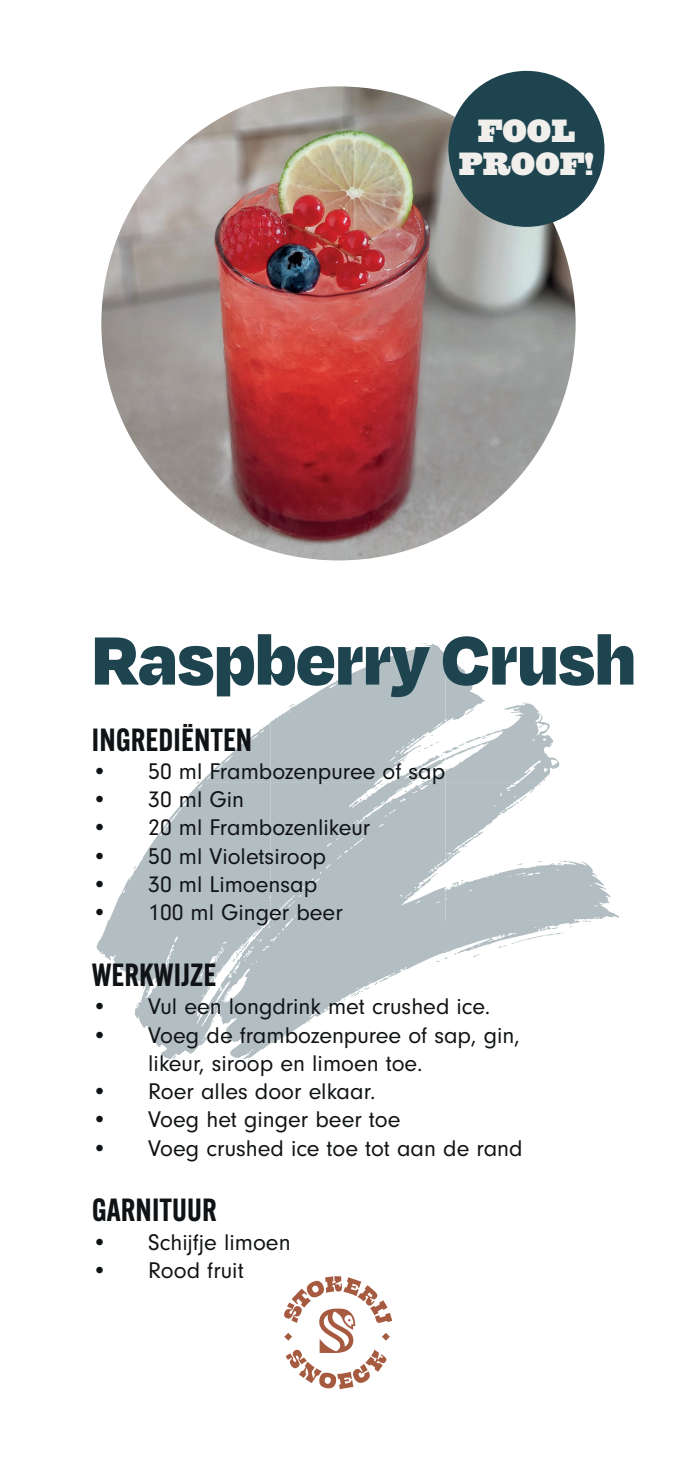
<style>
.page{position:relative;width:677px;height:1467px;background:#fff}
.page>*{position:absolute;margin:0;border:0;box-sizing:border-box;transform-origin:0 0}
.t1{font:900 78.4px "Degular";letter-spacing:-.01em;color:#1e444f}
.t2{font:32.02px/32.7px "Spade";color:#f0efeb;text-align:center}
.t3{font:600 31.32px "Alternate Gothic ATF";color:#101315}
.t4{font:23.45px/28.2px "Neuzeit Gro";color:#101315}
</style>
<div class="page">
<svg style="left:96px;top:921px;width:151px;height:138px"></svg>
<svg style="left:108px;top:869px;width:511px;height:52px"></svg>
<svg style="left:134px;top:643px;width:458px;height:415px;fill:#b2bec2"></svg>
<img style="left:101px;top:86px;width:474px;height:474px;border-radius:237px">
<div style="left:448px;top:71px;width:156px;height:156px;background:#1e444f;border-radius:50%"></div>
<svg style="left:284px;top:1276px;width:108px;height:113px"></svg>
<h2 class="t2" style="left:458px;top:112px;width:137px">FOOL<br>PROOF!</h2>
<h1 class="t1" style="left:92px;top:608px;width:546px">Raspberry Crush</h1>
<h3 class="t3" style="left:92px;top:719px;width:162px">INGREDIËNTEN</h3>
<p class="t4" style="left:92px;top:757px;width:355px">• 50 ml Frambozenpuree of sap</p>
<p class="t4" style="left:92px;top:785px;width:154px">• 30 ml Gin</p>
<p class="t4" style="left:92px;top:814px;width:280px">• 20 ml Frambozenlikeur</p>
<p class="t4" style="left:92px;top:842px;width:236px">• 50 ml Violetsiroop</p>
<p class="t4" style="left:92px;top:870px;width:227px">• 30 ml Limoensap</p>
<p class="t4" style="left:92px;top:898px;width:252px">• 100 ml Ginger beer</p>
<h3 class="t3" style="left:92px;top:954px;width:126px">WERKWIJZE</h3>
<p class="t4" style="left:92px;top:992px;width:400px">• Vul een longdrink met crushed ice.</p>
<p class="t4" style="left:148px;top:1021px;width:373px;text-indent:-56px">• Voeg de frambozenpuree of sap, gin, likeur, siroop en limoen toe.</p>
<p class="t4" style="left:92px;top:1077px;width:285px">• Roer alles door elkaar.</p>
<p class="t4" style="left:92px;top:1105px;width:310px">• Voeg het ginger beer toe</p>
<p class="t4" style="left:92px;top:1134px;width:432px">• Voeg crushed ice toe tot aan de rand</p>
<h3 class="t3" style="left:92px;top:1190px;width:127px">GARNITUUR</h3>
<p class="t4" style="left:92px;top:1228px;width:200px">• Schijfje limoen</p>
<p class="t4" style="left:92px;top:1256px;width:153px">• Rood fruit</p>
</div>
